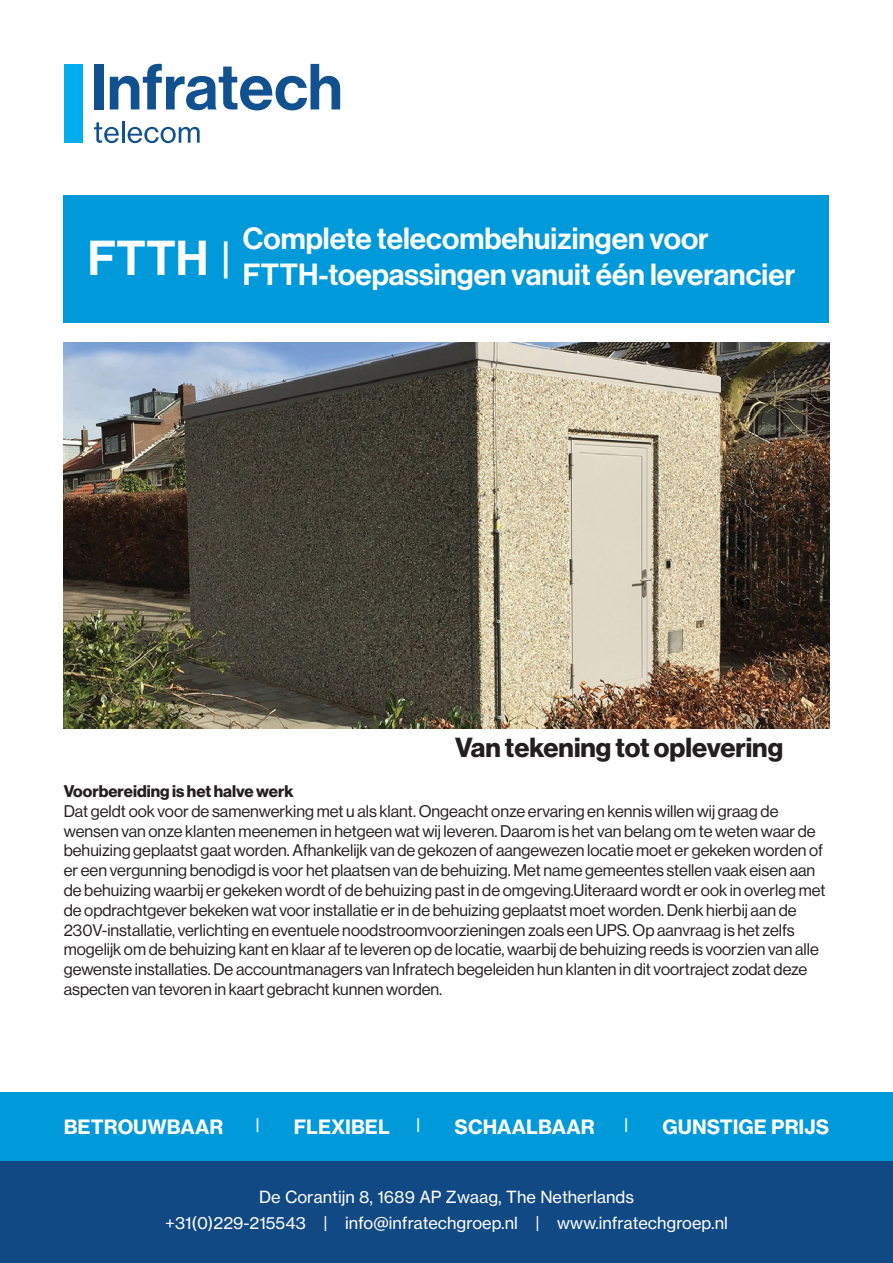
<style>
.page{position:relative;width:893px;height:1263px;background:#fff}
.page>*{position:absolute;margin:0;border:0;box-sizing:border-box;transform-origin:0 0}
.t1{font:48px "N Haas Grotesk DS Pro 65 Md";color:#fff}
.t2{font:42px "N Haas Grotesk DS Pro 65 Md";color:#fff}
.t3{font:30px/36px "N Haas Grotesk DS Pro 65 Md";color:#fff}
.t4{font:27px "N Haas Grotesk DS Pro 75 Bd";color:#231f20}
.t5{font:19.5px "N Haas Grotesk TX Pro 75 Bd";color:#fff}
.t6{font:16.5px/19.8px "N Haas Grotesk DS Pro 55 Rg";color:#231f20}
.t7{font:16.5px "N Haas Grotesk TX Pro 55 Rg";color:#fff}
.t8{font:16.5px "N Haas Grotesk DS Pro 75 Bd";color:#231f20}
.t9{font:15px "N Haas Grotesk TX Pro 75 Bd";color:#fff}
</style>
<div class="page">
<div style="left:0;top:1161px;width:893px;height:102px;background:#114984"></div>
<div style="left:0;top:1093px;width:893px;height:68px;background:#009ada"></div>
<svg style="left:94px;top:122px;width:25px;height:21px"></svg>
<hr style="left:122px;top:121px;width:3px;height:22px;background:#115190">
<svg style="left:128px;top:127px;width:72px;height:16px"></svg>
<div style="left:94px;top:64px;width:9px;height:45px;background:#115190"></div>
<svg style="left:110px;top:64px;width:230px;height:46px"></svg>
<div style="left:64px;top:64px;width:19px;height:79px;background:#00aeef"></div>
<img style="left:64px;top:342px;width:765px;height:386px">
<div style="left:64px;top:196px;width:765px;height:127px;background:#009ada"></div>
<p class="t1" style="left:88px;top:230px;width:122px">FTTH</p>
<p class="t2" style="left:222px;top:234px;width:10px">|</p>
<p class="t3" style="left:243px;top:220px;width:554px">Complete telecombehuizingen voor<br>FTTH-toepassingen vanuit één leverancier</p>
<p class="t4" style="left:455px;top:732px;width:330px">Van tekening tot oplevering</p>
<p class="t8" style="left:64px;top:781px;width:231px">Voorbereiding is het halve werk</p>
<p class="t6" style="left:64px;top:801px;width:763px">Dat geldt ook voor de samenwerking met u als klant. Ongeacht onze ervaring en kennis willen wij graag de wensen van onze klanten meenemen in hetgeen wat wij leveren. Daarom is het van belang om te weten waar de behuizing geplaatst gaat worden. Afhankelijk van de gekozen of aangewezen locatie moet er gekeken worden of er een vergunning benodigd is voor het plaatsen van de behuizing. Met name gemeentes stellen vaak eisen aan de behuizing waarbij er gekeken wordt of de behuizing past in de omgeving.Uiteraard wordt er ook in overleg met de opdrachtgever bekeken wat voor installatie er in de behuizing geplaatst moet worden. Denk hierbij aan de</p>
<p class="t6" style="left:64px;top:920px;width:756px">230V-installatie, verlichting en eventuele noodstroomvoorzieningen zoals een UPS. Op aanvraag is het zelfs mogelijk om de behuizing kant en klaar af te leveren op de locatie, waarbij de behuizing reeds is voorzien van alle gewenste installaties. De accountmanagers van Infratech begeleiden hun klanten in dit voortraject zodat deze aspecten van tevoren in kaart gebracht kunnen worden.</p>
<p class="t5" style="left:64px;top:1114px;width:161px">BETROUWBAAR</p>
<p class="t9" style="left:256px;top:1115px;width:5px">|</p>
<p class="t5" style="left:294px;top:1114px;width:98px">FLEXIBEL</p>
<p class="t9" style="left:417px;top:1115px;width:5px">|</p>
<p class="t5" style="left:455px;top:1114px;width:141px">SCHAALBAAR</p>
<p class="t9" style="left:625px;top:1115px;width:5px">|</p>
<p class="t5" style="left:663px;top:1114px;width:168px">GUNSTIGE PRIJS</p>
<p class="t7" style="left:259px;top:1187px;width:376px">De Corantijn 8, 1689 AP Zwaag, The Netherlands</p>
<p class="t7" style="left:165px;top:1213px;width:564px">+31(0)229-215543 | info@infratechgroep.nl | www.infratechgroep.nl</p>
</div>
